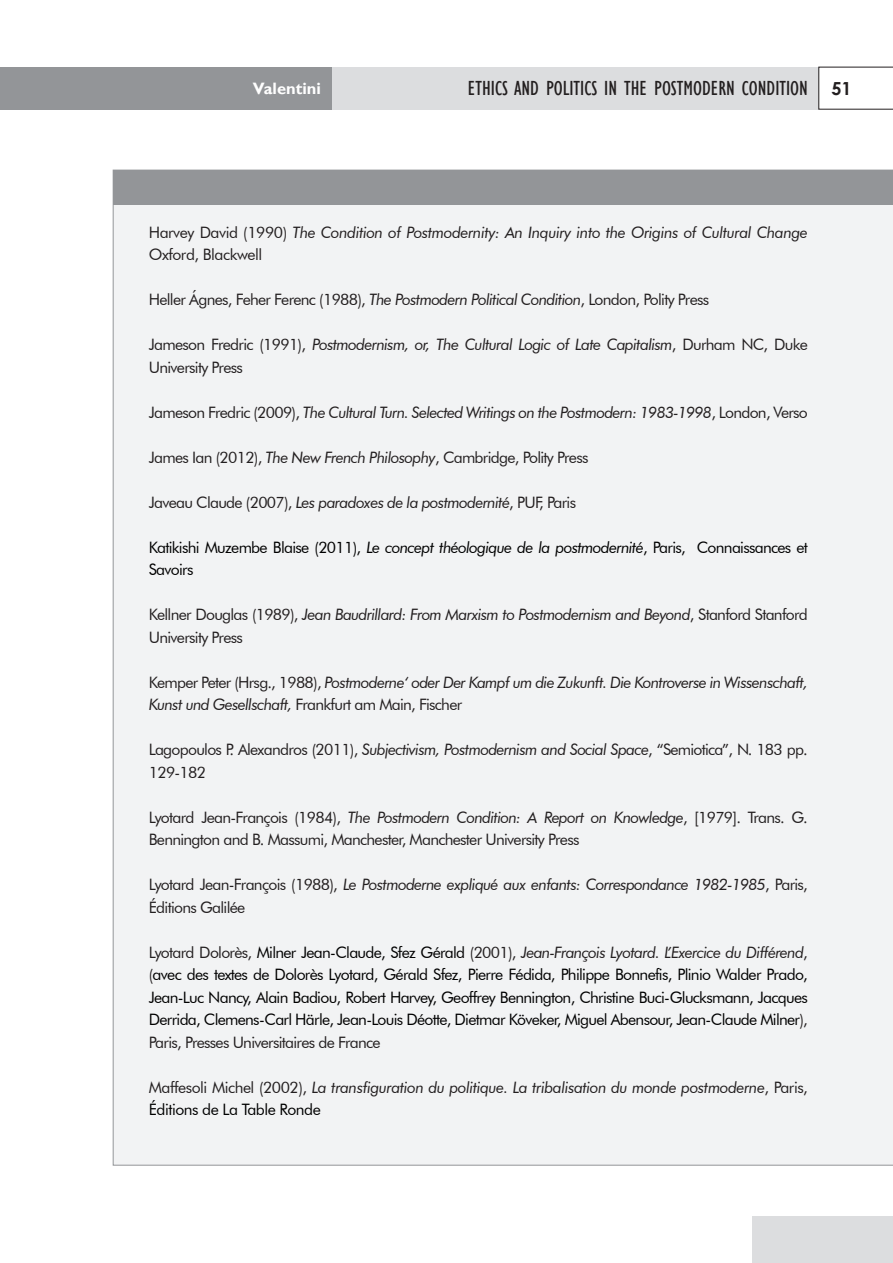
<style>
.page{position:relative;width:893px;height:1263px;background:#fff}
.page>*{position:absolute;margin:0;border:0;box-sizing:border-box;transform-origin:0 0}
.t1{font:condensed 21px "forma";color:#231f20}
.t2{font:700 16.5px "forma";color:#fff}
.References{font:15.75px/22.5px "Futura BT";letter-spacing:-.045em;color:#231f20}
.References-2{font:italic 15.75px/22.5px "Futura BT";letter-spacing:-.045em;color:#231f20}
.References-3{font:15.75px/22.5px "Futura BT";letter-spacing:-.045em;color:#000}
.s1{font-family:"Century Gothic";font-weight:700;font-stretch:normal;font-size:18px}
.s2{font-style:normal}
.s3{font-style:italic}
.s4{color:#231f20}
.s5{font-style:italic;color:#231f20}
.s6{font-style:normal;color:#000}
</style>
<div class="page">
<div style="left:332px;top:67px;width:487px;height:42px;background:#dcdddf"></div>
<svg style="left:819px;top:67px;width:74px;height:42px"></svg>
<div style="left:0;top:67px;width:332px;height:42px;background:#939598"></div>
<div style="left:753px;top:1217px;width:140px;height:46px;background:#dcdddf"></div>
<div style="left:113px;top:204px;width:780px;height:961px;background:#f2f3f4"></div>
<div style="left:113px;top:170px;width:780px;height:34px;background:#939598"></div>
<p class="t2" style="left:253px;top:78px;width:70px">Valentini</p>
<h1 class="t1" style="left:468px;top:76px;width:385px">ETHICS AND POLITICS IN THE POSTMODERN CONDITION <span class="s1">51</span></h1>
<p class="References-2" style="left:149px;top:221px;width:660px"><span class="s2">Harvey David (1990)</span> The Condition of Postmodernity: An Inquiry into the Origins of Cultural Change<br><span class="s2">Oxford, Blackwell</span></p>
<p class="References" style="left:149px;top:288px;width:562px">Heller Ágnes, Feher Ferenc (1988), <span class="s3">The Postmodern Political Condition</span>, London, Polity Press</p>
<p class="References" style="left:149px;top:333px;width:661px">Jameson Fredric (1991), <span class="s3">Postmodernism, or, The Cultural Logic of Late Capitalism</span>, Durham NC, Duke<br>University Press</p>
<p class="References-2" style="left:149px;top:401px;width:661px"><span class="s2">Jameson Fredric (2009),</span> The Cultural Turn. Selected Writings on the Postmodern: 1983-1998<span class="s2">, London, Verso</span></p>
<p class="References" style="left:149px;top:446px;width:441px">James Ian (2012), <span class="s3">The New French Philosophy</span>, Cambridge, Polity Press</p>
<p class="References" style="left:149px;top:491px;width:429px">Javeau Claude (2007), <span class="s3">Les paradoxes de la postmodernité</span>, PUF, Paris</p>
<p class="References-3" style="left:149px;top:536px;width:661px">Katikishi Muzembe Blaise (2011), <span class="s3">Le concept théologique de la postmodernité</span>, Paris, Connaissances et<br>Savoirs</p>
<p class="References" style="left:149px;top:603px;width:661px">Kellner Douglas (1989), <span class="s3">Jean Baudrillard: From Marxism to Postmodernism and Beyond</span>, Stanford Stanford<br>University Press</p>
<p class="References-2" style="left:149px;top:671px;width:661px"><span class="s2">Kemper Peter (Hrsg., 1988),</span> Postmoderne‘ oder Der Kampf um die Zukunft. Die Kontroverse in Wissenschaft,<br>Kunst und Gesellschaft, <span class="s2">Frankfurt am Main, Fischer</span></p>
<p class="References" style="left:149px;top:738px;width:661px">Lagopoulos P. Alexandros (2011), <span class="s3">Subjectivism, Postmodernism and Social Space</span>, “Semiotica”, N. 183 pp.<br>129-182</p>
<p class="References" style="left:149px;top:806px;width:661px">Lyotard Jean-François (1984), <span class="s3">The Postmodern Condition: A Report on Knowledge</span>, [1979]. Trans. G.<br>Bennington and B. Massumi, Manchester, Manchester University Press</p>
<p class="References-2" style="left:149px;top:873px;width:661px"><span class="s2">Lyotard Jean-François (1988),</span> Le Postmoderne expliqué aux enfants: Correspondance 1982-1985<span class="s2">, Paris,<br>Éditions Galilée</span></p>
<p class="References-3" style="left:149px;top:941px;width:661px;text-align:justify"><span class="s4">Lyotard Dolorès,</span> Milner Jean-Claude, Sfez Gérald <span class="s4">(2001),</span> <span class="s5">Jean-François Lyotard. L’Exercice du Différend</span><span class="s4">, (</span>avec des textes de Dolorès Lyotard, Gérald Sfez, Pierre Fédida, Philippe Bonnefis, Plinio Walder Prado, Jean-Luc Nancy, Alain Badiou, Robert Harvey, Geoffrey Bennington, Christine Buci-Glucksmann, Jacques Derrida, Clemens-Carl Härle, Jean-Louis Déotte, Dietmar Köveker, Miguel Abensour, Jean-Claude Milner<span class="s4">), Paris, Presses Universitaires de France</span></p>
<p class="References-2" style="left:149px;top:1076px;width:661px"><span class="s2">Maffesoli Michel (2002),</span> La transfiguration du politique. La tribalisation du monde postmoderne<span class="s2">, Paris,<br></span><span class="s6">Éditions de La Table Ronde</span></p>
</div>
